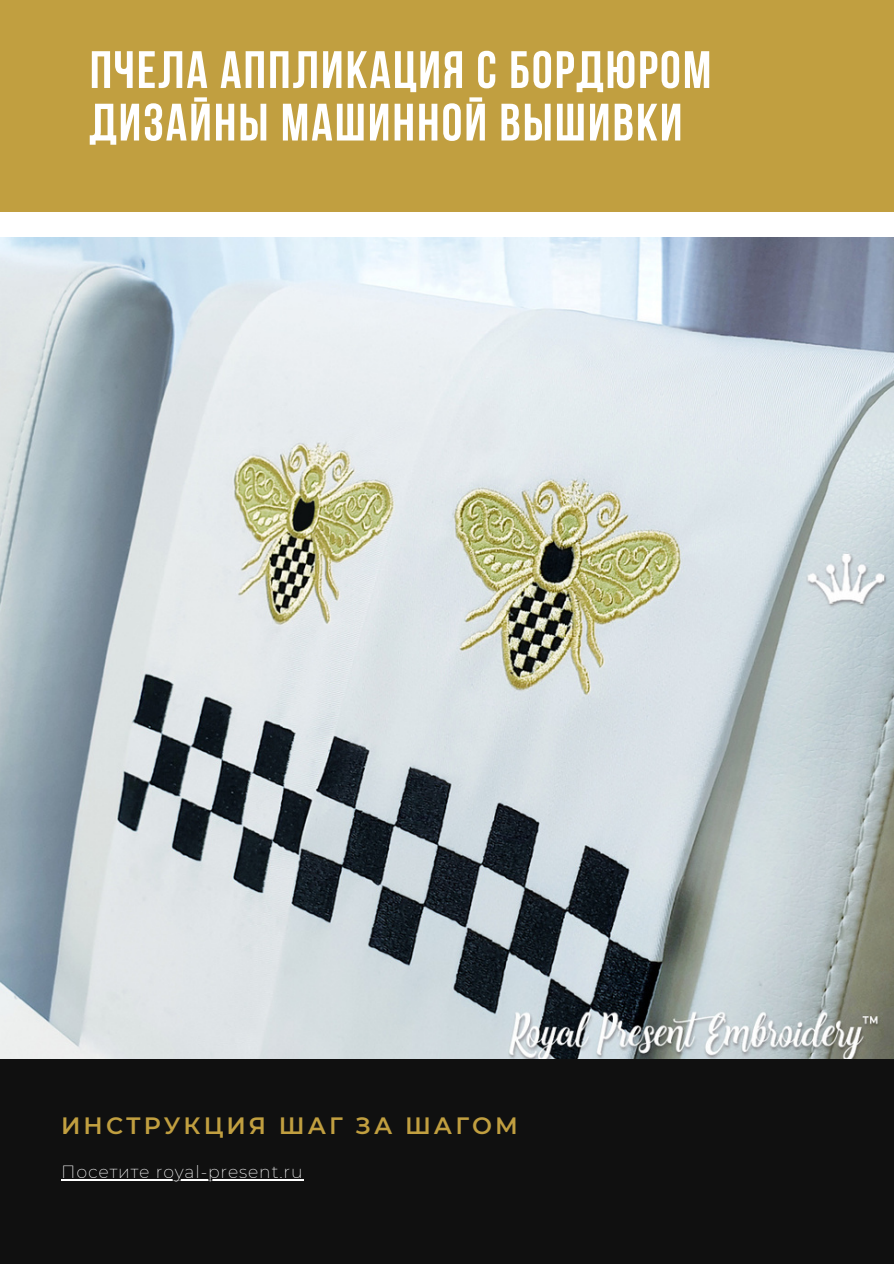
<style>
.page{position:relative;width:894px;height:1264px;background:#fff}
.page>*{position:absolute;margin:0;border:0;box-sizing:border-box;transform-origin:0 0}
.t1{font:52.5px/52.5px "Bebas Neue Cyrillic";letter-spacing:.04em;color:#fff}
.t2{font:600 23.55px "Montserrat";letter-spacing:.13em;color:#c19f40}
.t3{font:200 17.25px "Montserrat";letter-spacing:.05em;color:#fff}
</style>
<div class="page">
<img style="left:0;top:238px;width:893px;height:821px">
<div style="left:0;top:1059px;width:893px;height:204px;background:#101010"></div>
<hr style="left:61px;top:1178px;width:242px;height:2px;background:#fff">
<div style="left:0;top:0;width:893px;height:211px;background:#c19f40"></div>
<p class="t1" style="left:90px;top:49px;width:623px">ПЧЕЛА АППЛИКАЦИЯ С БОРДЮРОМ<br>ДИЗАЙНЫ МАШИННОЙ ВЫШИВКИ</p>
<p class="t2" style="left:61px;top:1111px;width:458px">ИНСТРУКЦИЯ ШАГ ЗА ШАГОМ</p>
<p class="t3" style="left:61px;top:1160px;width:243px">Посетите royal-present.ru</p>
</div>
